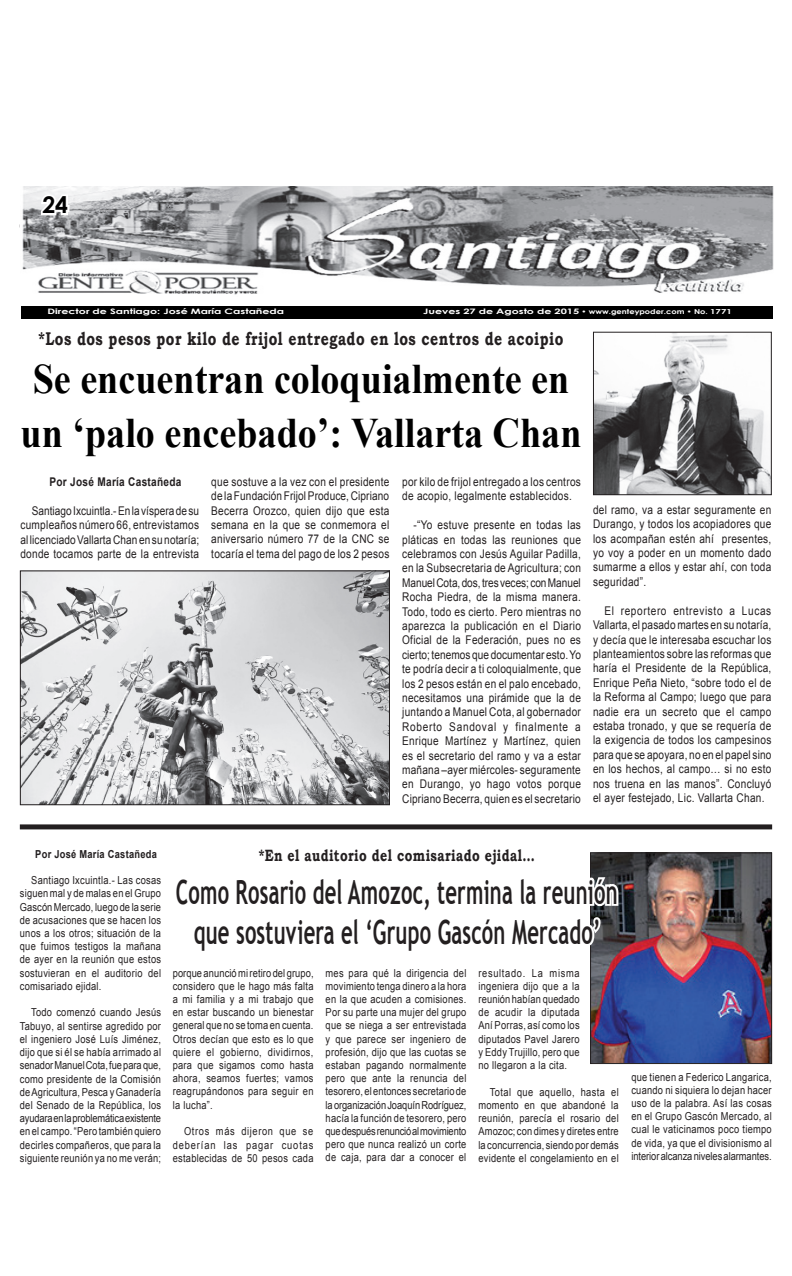
<style>
.page{position:relative;width:792px;height:1276px;background:#fff}
.page>*{position:absolute;margin:0;border:0;box-sizing:border-box;transform-origin:0 0}
.t1{font:700 42px/53.9px "Times New Roman";color:#000;scale:.91 1}
.t2{font:700 33.4px/40px "Trebuchet MS";letter-spacing:.01em;color:#231f20;text-align:center;scale:.61 1}
.t3{font:700 23px "Century Gothic";color:#000}
.t4{font:700 18.5px "Bookman Old Style";letter-spacing:.035em;color:#231f20;scale:.76 1}
.t5{font:700 16.3px "Bookman Old Style";letter-spacing:.035em;color:#231f20;scale:.76 1}
.t6{font:12px/14.4px "Arial";letter-spacing:.03em;color:#231f20;text-align:justify;scale:.84 1}
.t7{font:700 12px "Arial";letter-spacing:.03em;color:#231f20;scale:.84 1}
.t8{font:11px/13.2px "Arial";letter-spacing:.03em;color:#231f20;text-align:justify;scale:.85 1}
.t9{font:700 11px "Arial";letter-spacing:.03em;color:#231f20;scale:.85 1}
.t10{font:700 7.5px "Century Gothic";color:#fff;scale:1.47 1}
.t11{font:700 6.8px "Century Gothic";color:#fff;scale:1.22 1}
.s1{font-size:7.5px}
</style>
<div class="page">
<img style="left:22px;top:186px;width:752px;height:109px">
<div style="left:21px;top:306px;width:752px;height:13px;background:#000"></div>
<div style="left:20px;top:824px;width:752px;height:5px;background:#231f20"></div>
<img style="left:595px;top:334px;width:175px;height:159px">
<div style="left:593px;top:332px;width:179px;height:163px;border:1px solid #231f20"></div>
<img style="left:22px;top:572px;width:366px;height:231px">
<div style="left:20px;top:570px;width:370px;height:235px;border:1px solid #231f20"></div>
<img style="left:592px;top:854px;width:178px;height:208px">
<div style="left:590px;top:852px;width:182px;height:212px;border:1px solid #231f20"></div>
<svg style="left:172px;top:824px;width:448px;height:133px"></svg>
<svg style="left:19px;top:186px;width:257px;height:42px"></svg>
<h3 class="t3" style="left:42px;top:187px;width:27px">24</h3>
<p class="t10" style="left:48px;top:305px;width:162px">Director de Santiago: José María Castañeda</p>
<p class="t11" style="left:423px;top:306px;width:254px"><span class="s1">Jueves 27 de Agosto de 2015</span> • www.genteypoder.com • No. 1771</p>
<h3 class="t4" style="left:39px;top:325px;width:692px">*Los dos pesos por kilo de frijol entregado en los centros de acoipio</h3>
<h1 class="t1" style="left:21px;top:350px;width:618px">Se encuentran coloquialmente en un ‘palo encebado’: Vallarta Chan</h1>
<p class="t7" style="left:50px;top:473px;width:159px">Por José María Castañeda</p>
<p class="t6" style="left:20px;top:503px;width:214px;text-indent:11px">Santiago Ixcuintla.- En la víspera de su cumpleaños número 66, entrevistamos al licenciado Vallarta Chan en su notaría; donde tocamos parte de la entrevista</p>
<p class="t6" style="left:211px;top:474px;width:214px">que sostuve a la vez con el presidente de la Fundación Frijol Produce, Cipriano Becerra Orozco, quien dijo que esta semana en la que se conmemora el aniversario número 77 de la CNC se tocaría el tema del pago de los 2 pesos</p>
<p class="t6" style="left:402px;top:474px;width:214px">por kilo de frijol entregado a los centros de acopio, legalmente establecidos.</p>
<p class="t6" style="left:402px;top:518px;width:214px;text-indent:11px">-“Yo estuve presente en todas las pláticas en todas las reuniones que celebramos con Jesús Aguilar Padilla, en la Subsecretaria de Agricultura; con Manuel Cota, dos, tres veces; con Manuel Rocha Piedra, de la misma manera.<br>Todo, todo es cierto. Pero mientras no aparezca la publicación en el Diario Oficial de la Federación, pues no es cierto; tenemos que documentar esto. Yo te podría decir a ti coloquialmente, que los 2 pesos están en el palo encebado, necesitamos una pirámide que la de juntando a Manuel Cota, al gobernador Roberto Sandoval y finalmente a Enrique Martínez y Martínez, quien es el secretario del ramo y va a estar mañana –ayer miércoles- seguramente en Durango, yo hago votos porque Cipriano Becerra, quien es el secretario</p>
<p class="t6" style="left:593px;top:502px;width:214px">del ramo, va a estar seguramente en Durango, y todos los acopiadores que los acompañan estén ahí presentes, yo voy a poder en un momento dado sumarme a ellos y estar ahí, con toda seguridad”.</p>
<p class="t6" style="left:593px;top:603px;width:214px;text-indent:11px">El reportero entrevisto a Lucas Vallarta, el pasado martes en su notaría, y decía que le interesaba escuchar los planteamientos sobre las reformas que haría el Presidente de la República, Enrique Peña Nieto, “sobre todo el de la Reforma al Campo; luego que para nadie era un secreto que el campo estaba tronado, y que se requería de la exigencia de todos los campesinos para que se apoyara, no en el papel sino en los hechos, al campo… si no esto nos truena en las manos”. Concluyó el ayer festejado, Lic. Vallarta Chan.</p>
<p class="t9" style="left:35px;top:846px;width:145px">Por José María Castañeda</p>
<p class="t8" style="left:20px;top:874px;width:168px;text-indent:11px">Santiago Ixcuintla.- Las cosas siguen mal y de malas en el Grupo Gascón Mercado, luego de la serie de acusaciones que se hacen los unos a los otros; situación de la que fuimos testigos la mañana de ayer en la reunión que estos sostuvieran en el auditorio del comisariado ejidal.</p>
<p class="t8" style="left:20px;top:1006px;width:168px;text-indent:11px">Todo comenzó cuando Jesús Tabuyo, al sentirse agredido por el ingeniero José Luís Jiménez, dijo que si él se había arrimado al senador Manuel Cota, fue para que, como presidente de la Comisión de Agricultura, Pesca y Ganadería del Senado de la República, los ayudara en la problemática existente en el campo. “Pero también quiero decirles compañeros, que para la siguiente reunión ya no me verán;</p>
<h3 class="t5" style="left:259px;top:844px;width:365px">*En el auditorio del comisariado ejidal…</h3>
<h2 class="t2" style="left:176px;top:872px;width:726px">Como Rosario del Amozoc, termina la reunión que sostuviera el ‘Grupo Gascón Mercado’</h2>
<p class="t8" style="left:173px;top:966px;width:167px">porque anunció mi retiro del grupo, considero que le hago más falta a mi familia y a mi trabajo que en estar buscando un bienestar general que no se toma en cuenta.<br>Otros decían que esto es lo que quiere el gobierno, dividirnos, para que sigamos como hasta ahora, seamos fuertes; vamos reagrupándonos para seguir en la lucha”.</p>
<p class="t8" style="left:173px;top:1125px;width:167px;text-indent:11px">Otros más dijeron que se deberían las pagar cuotas establecidas de 50 pesos cada</p>
<p class="t8" style="left:326px;top:966px;width:167px">mes para qué la dirigencia del movimiento tenga dinero a la hora en la que acuden a comisiones.<br>Por su parte una mujer del grupo que se niega a ser entrevistada y que parece ser ingeniero de profesión, dijo que las cuotas se estaban pagando normalmente pero que ante la renuncia del tesorero, el entonces secretario de la organización Joaquín Rodríguez, hacía la función de tesorero, pero que después renunció al movimiento pero que nunca realizó un corte de caja, para dar a conocer el</p>
<p class="t8" style="left:478px;top:966px;width:121px">resultado. La misma ingeniera dijo que a la reunión habían quedado de acudir la diputada Aní Porras, así como los diputados Pavel Jarero y Eddy Trujillo, pero que no llegaron a la cita.</p>
<p class="t8" style="left:478px;top:1085px;width:167px;text-indent:11px">Total que aquello, hasta el momento en que abandoné la reunión, parecía el rosario del Amozoc; con dimes y diretes entre la concurrencia, siendo por demás evidente el congelamiento en el</p>
<p class="t8" style="left:631px;top:1070px;width:167px">que tienen a Federico Langarica, cuando ni siquiera lo dejan hacer uso de la palabra. Así las cosas en el Grupo Gascón Mercado, al cual le vaticinamos poco tiempo de vida, ya que el divisionismo al interior alcanza niveles alarmantes.</p>
</div>
